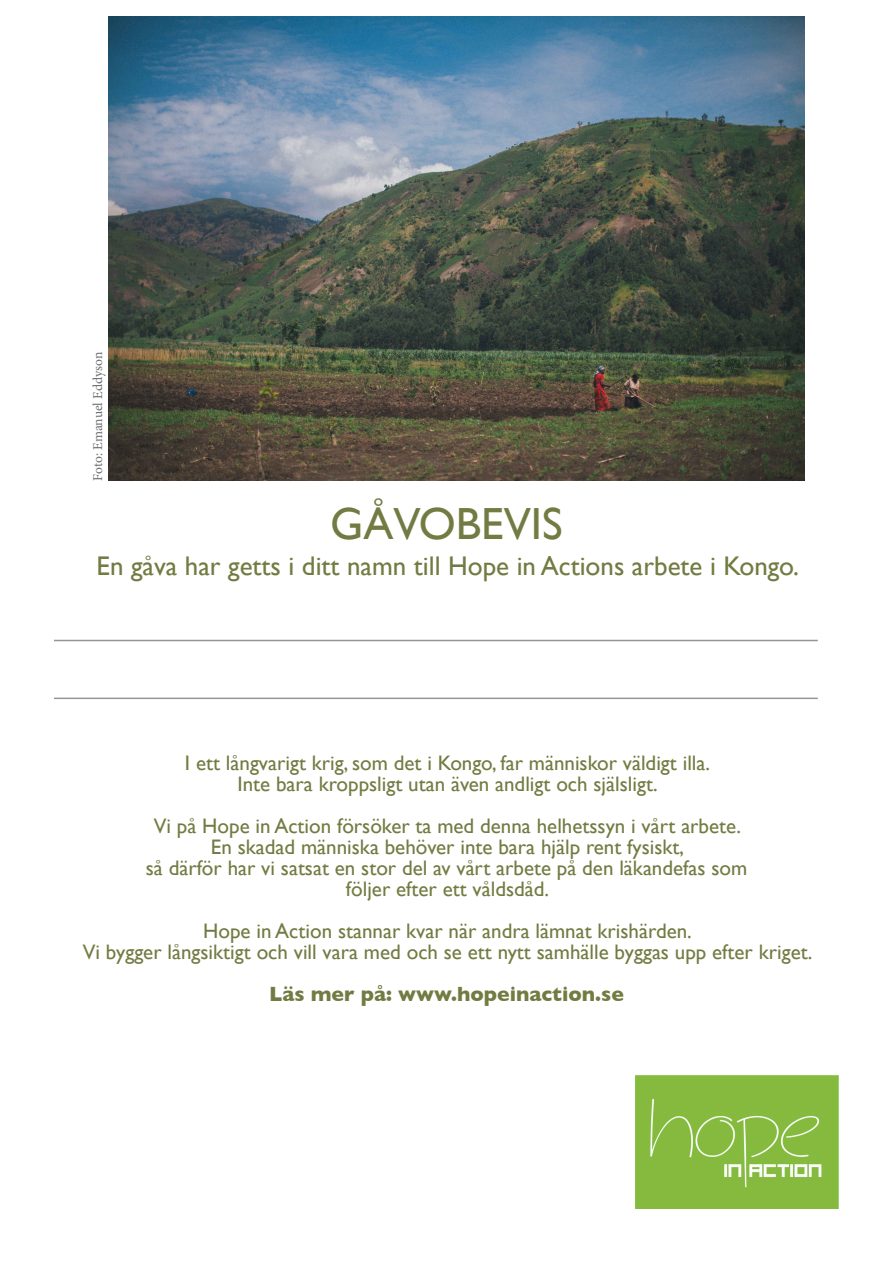
<style>
.page{position:relative;width:893px;height:1263px;background:#fff}
.page>*{position:absolute;margin:0;border:0;box-sizing:border-box;transform-origin:0 0}
.t1{font:45px "Gill Sans";color:#737b42}
.t2{font:27px "Gill Sans";color:#737b42}
.t3{font:21px "Gill Sans";color:#737b42}
.t4{font:700 21px "Gill Sans";color:#737b42}
.t5{font:13.5px "Minion Pro";letter-spacing:-.005em;color:#6c6d70}
</style>
<div class="page">
<hr style="left:54px;top:640px;width:764px;height:1px;background:#939598">
<hr style="left:54px;top:698px;width:764px;height:1px;background:#939598">
<img style="left:635px;top:1076px;width:204px;height:133px">
<img style="left:108px;top:17px;width:696px;height:464px">
<p class="t5" style="left:89px;top:481px;width:130px;rotate:-90deg">Foto: Emanuel Eddyson</p>
<p class="t1" style="left:330px;top:497px;width:234px">GÅVOBEVIS</p>
<p class="t2" style="left:96px;top:550px;width:704px">En gåva har getts i ditt namn till Hope in Actions arbete i Kongo.</p>
<p class="t3" style="left:185px;top:750px;width:527px">I ett långvarigt krig, som det i Kongo, far människor väldigt illa.</p>
<p class="t3" style="left:237px;top:771px;width:422px">Inte bara kroppsligt utan även andligt och själsligt.</p>
<p class="t3" style="left:154px;top:813px;width:589px">Vi på Hope in Action försöker ta med denna helhetssyn i vårt arbete.</p>
<p class="t3" style="left:211px;top:834px;width:475px">En skadad människa behöver inte bara hjälp rent fysiskt,</p>
<p class="t3" style="left:146px;top:855px;width:603px">så därför har vi satsat en stor del av vårt arbete på den läkandefas som</p>
<p class="t3" style="left:346px;top:876px;width:205px">följer efter ett våldsdåd.</p>
<p class="t3" style="left:203px;top:918px;width:490px">Hope in Action stannar kvar när andra lämnat krishärden.</p>
<p class="t3" style="left:83px;top:939px;width:731px">Vi bygger långsiktigt och vill vara med och se ett nytt samhälle byggas upp efter kriget.</p>
<p class="t4" style="left:269px;top:981px;width:356px">Läs mer på: www.hopeinaction.se</p>
</div>
